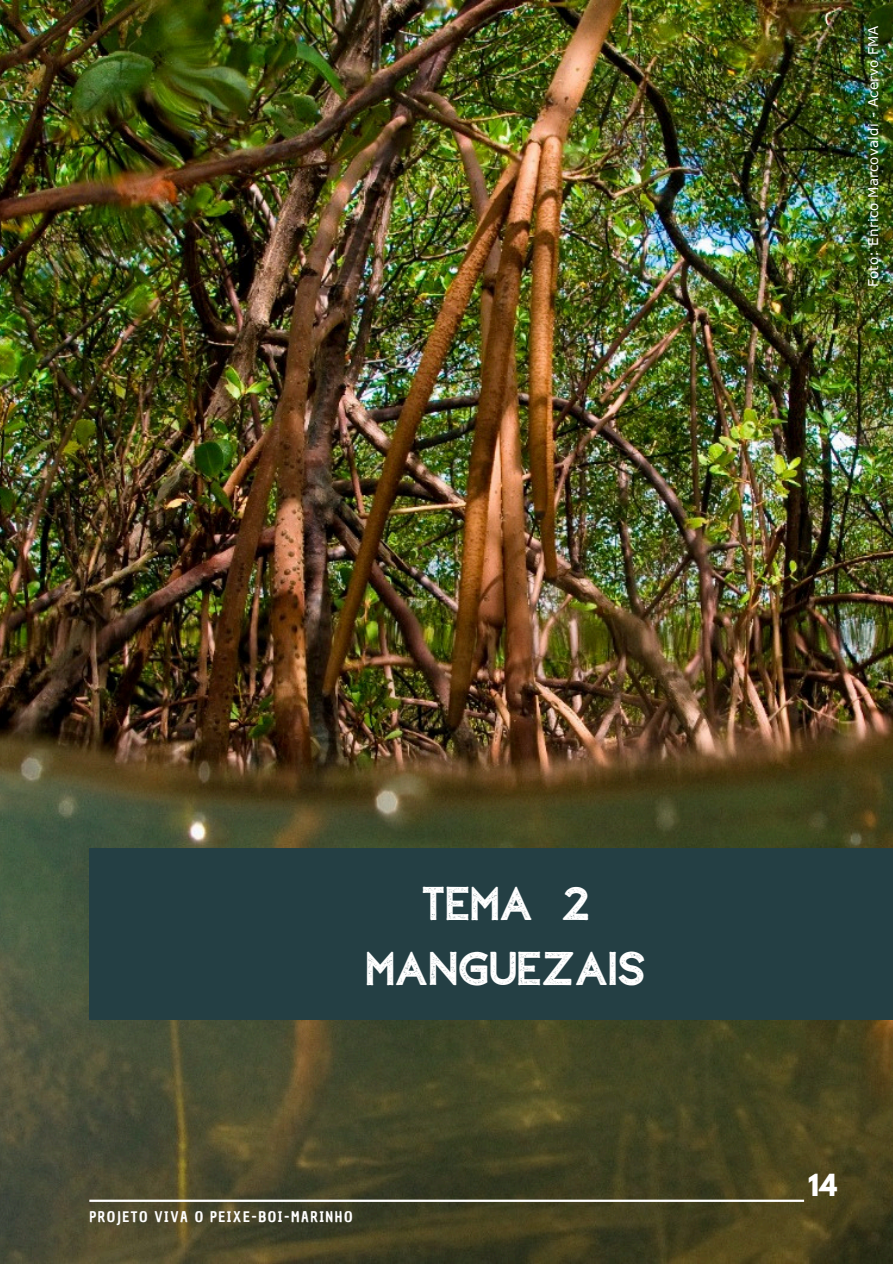
<style>
.page{position:relative;width:893px;height:1264px;background:#fff}
.page>*{position:absolute;margin:0;border:0;box-sizing:border-box;transform-origin:0 0}
.t1{font:47.25px/65.2px "Aleppo";color:#fff;text-align:center}
.t2{font:700 27px "League Spartan";color:#fff}
.t3{font:14.25px "Chau Philomene One";letter-spacing:.11em;color:#fff}
.t4{font:13.5px "Verdana Pro";letter-spacing:.015em;color:#fff}
</style>
<div class="page">
<img style="left:0;top:0;width:892px;height:1263px">
<div style="left:89px;top:848px;width:803px;height:171px;background:#243f44"></div>
<hr style="left:89px;top:1199px;width:715px;height:2px;background:#fff">
<p class="t4" style="left:864px;top:287px;width:263px;rotate:-90deg">Foto: Enrico Marcovaldi - Acervo FMA</p>
<p class="t1" style="left:365px;top:868px;width:281px">TEMA 2<br>MANGUEZAIS</p>
<p class="t3" style="left:89px;top:1207px;width:265px">PROJETO VIVA O PEIXE-BOI-MARINHO</p>
<h1 class="t2" style="left:808px;top:1171px;width:31px">14</h1>
</div>
